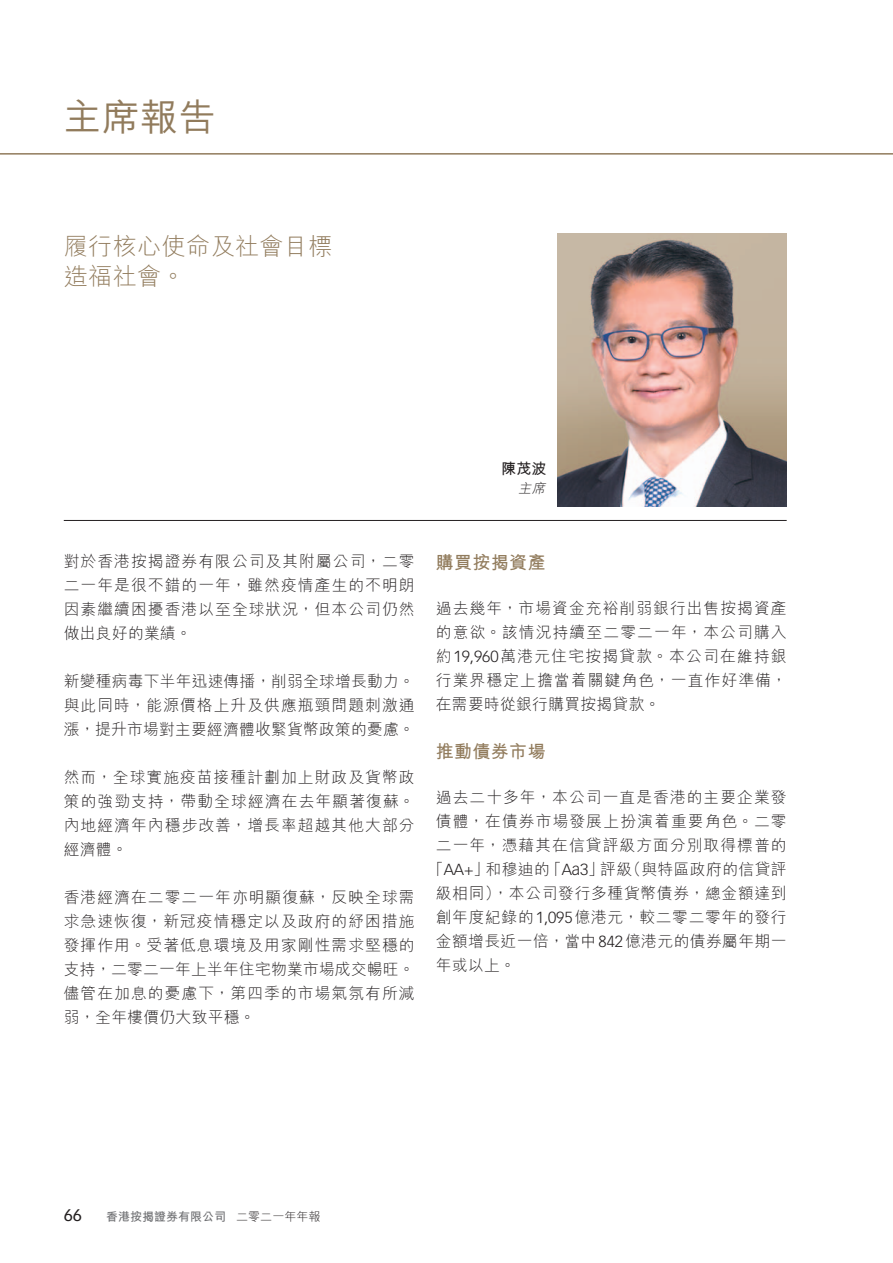
<style>
.page{position:relative;width:893px;height:1263px;background:#fff}
.page>*{position:absolute;margin:0;border:0;box-sizing:border-box;transform-origin:0 0}
.t1{font:500 37.5px "M Hei HK";color:#917b5c}
._00_txt{font:300 24px "M Hei HK";letter-spacing:.02em;color:#917b5c}
._01_H1{font:700 18px "M Hei HK";letter-spacing:.02em;color:#917b5c}
.t2{font:16.5px "Vectora LT Std";color:#231f20}
._00_txt-2{font:300 15.75px/24px "M Hei HK";letter-spacing:.07em;color:#231f20;text-align:justify}
._00_txt-3{font:300 15.75px "M Hei HK";letter-spacing:.03em;color:#231f20}
._00_txt-4{font:300 15.75px "M Hei HK";letter-spacing:.045em;color:#231f20}
.t3{font:700 15px "M Hei HK";color:#231f20}
.t4{font:italic 300 13.5px "M Hei HK";color:#231f20}
.t5{font:700 12px "M Hei HK";color:#6c6d70}
.s1{font-family:"Vectora LT Std"}
.s2{font-weight:300;color:#231f20}
</style>
<div class="page">
<hr style="left:0;top:153px;width:893px;height:2px;background:#917b5c">
<hr style="left:64px;top:520px;width:723px;height:1px;background:#231f20">
<img style="left:557px;top:234px;width:230px;height:272px">
<p class="t1" style="left:64px;top:90px;width:154px">主席報告</p>
<p class="_00_txt" style="left:64px;top:234px;width:270px">履行核心使命及社會目標</p>
<p class="_00_txt" style="left:64px;top:264px;width:123px">造福社會。</p>
<p class="t3" style="left:501px;top:457px;width:46px">陳茂波</p>
<p class="t4" style="left:518px;top:481px;width:31px">主席</p>
<p class="_00_txt-2" style="left:64px;top:549px;width:352px">對於香港按揭證券有限公司及其附屬公司，二零二一年是很不錯的一年，雖然疫情產生的不明朗因素繼續困擾香港以至全球狀況，但本公司仍然做出良好的業績。</p>
<p class="_00_txt-2" style="left:64px;top:669px;width:352px">新變種病毒下半年迅速傳播，削弱全球增長動力。與此同時，能源價格上升及供應瓶頸問題刺激通漲，提升市場對主要經濟體收緊貨幣政策的憂慮。</p>
<p class="_00_txt-2" style="left:64px;top:765px;width:352px">然而，全球實施疫苗接種計劃加上財政及貨幣政策的強勁支持，帶動全球經濟在去年顯著復蘇。內地經濟年內穩步改善，增長率超越其他大部分經濟體。</p>
<p class="_00_txt-2" style="left:64px;top:885px;width:352px">香港經濟在二零二一年亦明顯復蘇，反映全球需求急速恢復，新冠疫情穩定以及政府的紓困措施發揮作用。受著低息環境及用家剛性需求堅穩的支持，二零二一年上半年住宅物業市場成交暢旺。儘管在加息的憂慮下，第四季的市場氣氛有所減弱，全年樓價仍大致平穩。</p>
<p class="_01_H1" style="left:436px;top:549px;width:111px">購買按揭資產</p>
<p class="_00_txt-2" style="left:436px;top:596px;width:352px">過去幾年，市場資金充裕削弱銀行出售按揭資產的意欲。該情況持續至二零二一年，本公司購入約<span class="s1">19,960</span>萬港元住宅按揭貸款。本公司在維持銀行業界穩定上擔當着關鍵角色，一直作好準備，在需要時從銀行購買按揭貸款。</p>
<p class="_01_H1" style="left:436px;top:738px;width:111px">推動債券市場</p>
<p class="_00_txt-2" style="left:436px;top:785px;width:352px">過去二十多年，本公司一直是香港的主要企業發</p>
<p class="_00_txt-2" style="left:436px;top:809px;width:352px">債體，在債券市場發展上扮演着重要角色。二零</p>
<p class="_00_txt-2" style="left:436px;top:833px;width:352px">二一年，憑藉其在信貸評級方面分別取得標普的</p>
<p class="_00_txt-3" style="left:428px;top:862px;width:360px">「<span class="s1">AA+</span>」和穆迪的「<span class="s1">Aa3</span>」評級（與特區政府的信貸評</p>
<p class="_00_txt-4" style="left:436px;top:886px;width:352px">級相同），本公司發行多種貨幣債券，總金額達到</p>
<p class="_00_txt-4" style="left:436px;top:910px;width:352px">創年度紀錄的<span class="s1">1,095</span>億港元，較二零二零年的發行</p>
<p class="_00_txt-3" style="left:436px;top:934px;width:352px">金額增長近一倍，當中<span class="s1">842</span>億港元的債券屬年期一</p>
<p class="_00_txt-2" style="left:436px;top:953px;width:81px">年或以上。</p>
<p class="t2" style="left:64px;top:1205px;width:20px">66</p>
<p class="t5" style="left:106px;top:1208px;width:216px">香港按揭證券有限公司 <span class="s2">二零二一年年報</span></p>
</div>
